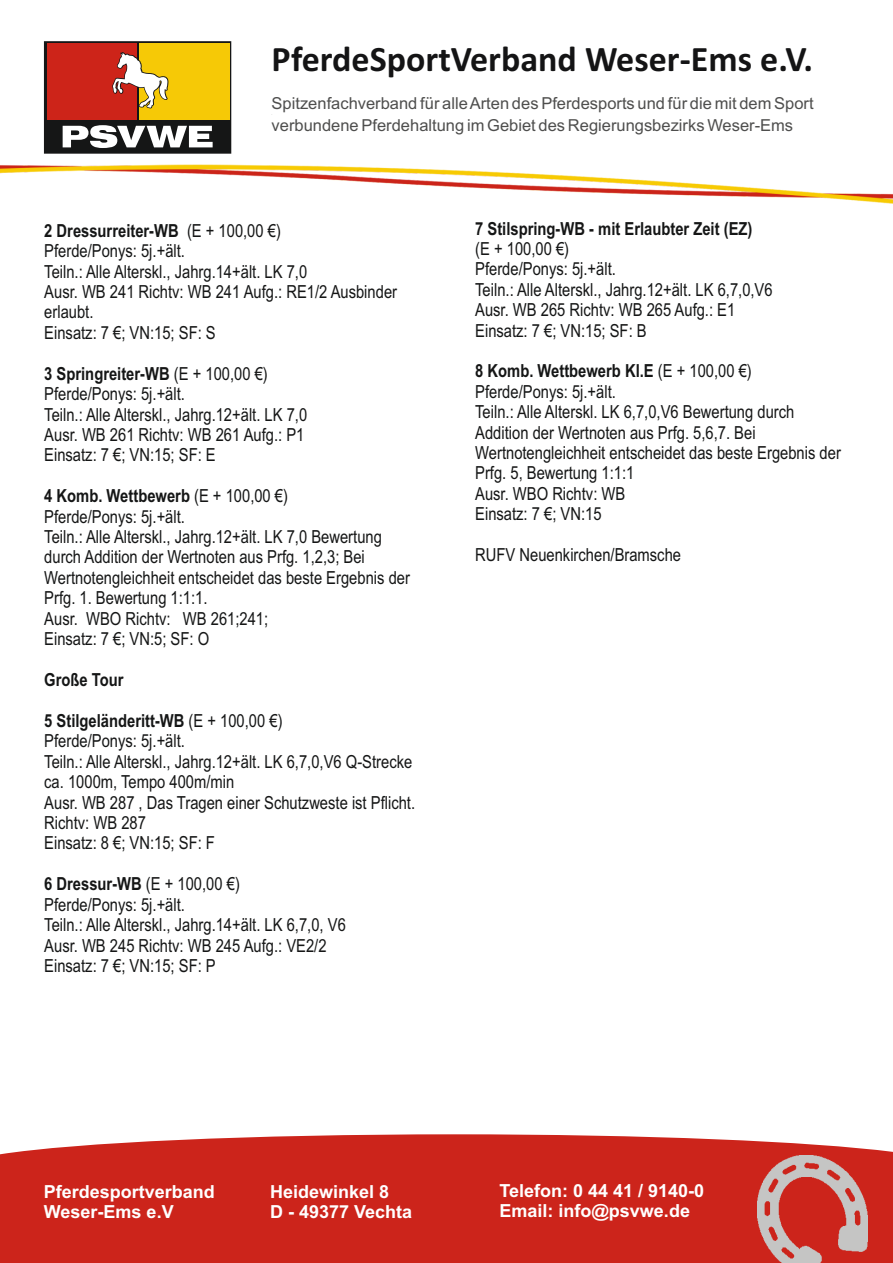
<style>
.page{position:relative;width:893px;height:1263px;background:#fff}
.page>*{position:absolute;margin:0;border:0;box-sizing:border-box;transform-origin:0 0}
.t1{font:700 36px "Calibri";color:#141415}
.t2{font:18px/20.4px "Arial Narrow";color:#151616}
.t3{font:700 18px/20.1px "Arial";color:#fff}
.t4{font:700 18px "Arial Narrow";color:#151616}
.t5{font:16.5px/21.8px "Arial";color:#4e4e4d}
.s1{font-weight:700}
</style>
<div class="page">
<div style="left:0;top:1167px;width:893px;height:96px;background:#cc241b"></div>
<svg style="left:0;top:1134px;width:893px;height:66px;fill:#cc241b"></svg>
<svg style="left:44px;top:41px;width:187px;height:107px;background:#bb7837"></svg>
<img style="left:758px;top:1156px;width:110px;height:107px">
<img style="left:1px;top:148px;width:892px;height:56px">
<h1 class="t1" style="left:272px;top:44px;width:543px">PferdeSportVerband Weser-Ems e.V.</h1>
<p class="t5" style="left:272px;top:94px;width:544px">Spitzenfachverband für alle Arten des Pferdesports und für die mit dem Sport verbundene Pferdehaltung im Gebiet des Regierungsbezirks Weser-Ems</p>
<p class="t2" style="left:44px;top:222px;width:354px"><span class="s1">2 Dressurreiter-WB</span> (E + 100,00 €)<br>Pferde/Ponys: 5j.+ält.<br>Teiln.: Alle Alterskl., Jahrg.14+ält. LK 7,0<br>Ausr. WB 241 Richtv: WB 241 Aufg.: RE1/2 Ausbinder erlaubt.<br>Einsatz: 7 €; VN:15; SF: S</p>
<p class="t2" style="left:44px;top:365px;width:264px"><span class="s1">3 Springreiter-WB</span> (E + 100,00 €)<br>Pferde/Ponys: 5j.+ält.<br>Teiln.: Alle Alterskl., Jahrg.12+ält. LK 7,0<br>Ausr. WB 261 Richtv: WB 261 Aufg.: P1<br>Einsatz: 7 €; VN:15; SF: E</p>
<p class="t2" style="left:44px;top:487px;width:367px"><span class="s1">4 Komb. Wettbewerb</span> (E + 100,00 €)<br>Pferde/Ponys: 5j.+ält.<br>Teiln.: Alle Alterskl., Jahrg.12+ält. LK 7,0 Bewertung durch Addition der Wertnoten aus Prfg. 1,2,3; Bei Wertnotengleichheit entscheidet das beste Ergebnis der Prfg. 1. Bewertung 1:1:1.<br>Ausr. WBO Richtv: WB 261;241;<br>Einsatz: 7 €; VN:5; SF: O</p>
<p class="t4" style="left:44px;top:673px;width:81px">Große Tour</p>
<p class="t2" style="left:44px;top:712px;width:372px"><span class="s1">5 Stilgeländeritt-WB</span> (E + 100,00 €)<br>Pferde/Ponys: 5j.+ält.<br>Teiln.: Alle Alterskl., Jahrg.12+ält. LK 6,7,0,V6 Q-Strecke ca. 1000m, Tempo 400m/min<br>Ausr. WB 287 , Das Tragen einer Schutzweste ist Pflicht.<br>Richtv: WB 287<br>Einsatz: 8 €; VN:15; SF: F</p>
<p class="t2" style="left:44px;top:875px;width:303px"><span class="s1">6 Dressur-WB</span> (E + 100,00 €)<br>Pferde/Ponys: 5j.+ält.<br>Teiln.: Alle Alterskl., Jahrg.14+ält. LK 6,7,0, V6<br>Ausr. WB 245 Richtv: WB 245 Aufg.: VE2/2<br>Einsatz: 7 €; VN:15; SF: P</p>
<p class="t4" style="left:475px;top:221px;width:279px">7 Stilspring-WB - mit Erlaubter Zeit (EZ)</p>
<p class="t2" style="left:475px;top:240px;width:299px">(E + 100,00 €)<br>Pferde/Ponys: 5j.+ält.<br>Teiln.: Alle Alterskl., Jahrg.12+ält. LK 6,7,0,V6<br>Ausr. WB 265 Richtv: WB 265 Aufg.: E1<br>Einsatz: 7 €; VN:15; SF: B</p>
<p class="t2" style="left:475px;top:363px;width:367px"><span class="s1">8 Komb. Wettbewerb Kl.E</span> (E + 100,00 €)<br>Pferde/Ponys: 5j.+ält.<br>Teiln.: Alle Alterskl. LK 6,7,0,V6 Bewertung durch Addition der Wertnoten aus Prfg. 5,6,7. Bei Wertnotengleichheit entscheidet das beste Ergebnis der Prfg. 5, Bewertung 1:1:1<br>Ausr. WBO Richtv: WB<br>Einsatz: 7 €; VN:15</p>
<p class="t2" style="left:475px;top:546px;width:207px">RUFV Neuenkirchen/Bramsche</p>
<p class="t3" style="left:44px;top:1183px;width:173px">Pferdesportverband<br>Weser-Ems e.V</p>
<p class="t3" style="left:270px;top:1183px;width:144px">Heidewinkel 8<br>D - 49377 Vechta</p>
<p class="t3" style="left:499px;top:1182px;width:206px">Telefon: 0 44 41 / 9140-0<br>Email: info@psvwe.de</p>
</div>
